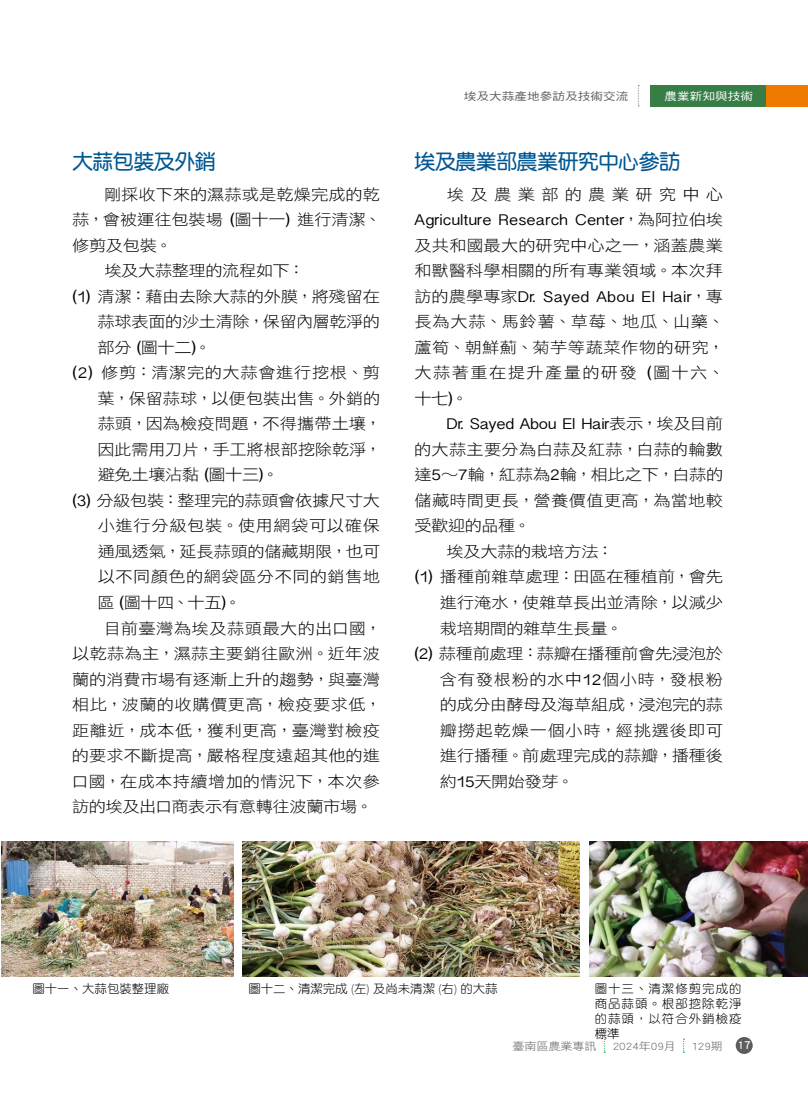
<style>
.page{position:relative;width:808px;height:1106px;background:#fff}
.page>*{position:absolute;margin:0;border:0;box-sizing:border-box;transform-origin:0 0}
.t1{font:21px "DF Yuan Std W7";letter-spacing:-.03em;color:#005794}
.t2{font:15.6px/25.5px "DF Hei Std W3";color:#000;scale:1.11 1}
.t3{font:15.6px "DF Hei Std W3";letter-spacing:-.02em;color:#000;scale:1.11 1}
.t4{font:15.6px "Gujarati Sangam MN";letter-spacing:-.015em;color:#000;scale:1.11 1}
.t5{font:15.6px "DF Hei Std W3";letter-spacing:.04em;color:#000;scale:1.11 1}
.t6{font:15.6px "DF Hei Std W3";letter-spacing:.025em;color:#000;scale:1.11 1}
.t7{font:15.6px "DF Hei Std W3";letter-spacing:.02em;color:#000;scale:1.11 1}
.t8{font:15.6px "DF Hei Std W3";letter-spacing:-.025em;color:#000;scale:1.11 1}
.t9{font:15.6px "DF Hei Std W3";letter-spacing:.03em;color:#000;scale:1.11 1}
.t10{font:15.6px "DF Hei Std W3";letter-spacing:.045em;color:#000;scale:1.11 1}
.t11{font:15.6px "DF Hei Std W3";letter-spacing:.37em;color:#000;scale:1.11 1}
.t12{font:12.15px/15px "DF Yuan Std W3";letter-spacing:.085em;color:#000;text-align:justify}
.t13{font:12.15px "DF Yuan Std W3";color:#000}
.t14{font:10.8px "DF Hei Std W3";color:#5e5d5d;scale:1.11 1}
.t15{font:10.8px "DF Hei Std W5";letter-spacing:.005em;color:#5e5d5d;scale:1.17 1}
.t16{font:10.8px "DF Hei Std W5";letter-spacing:.005em;color:#fff;scale:1.17 1}
.t17{font:10.5px "Li Hei Pro";color:#fff}
.s1{font-family:"Gujarati Sangam MN"}
.s2{font-family:"DF Hei Std W3"}
.s3{font-family:"Helvetica Neue";font-weight:100}
</style>
<div class="page">
<div style="left:736px;top:1037px;width:17px;height:17px;background:#5e5d5d;border-radius:50%"></div>
<svg style="left:638px;top:85px;width:1px;height:22px"></svg>
<div style="left:651px;top:85px;width:157px;height:21px;background:#367d46"></div>
<div style="left:766px;top:85px;width:42px;height:21px;background:#ee7a00"></div>
<img style="left:2px;top:841px;width:231px;height:135px">
<img style="left:243px;top:841px;width:336px;height:135px">
<img style="left:589px;top:841px;width:219px;height:135px">
<h1 class="t1" style="left:72px;top:150px;width:145px">大蒜包裝及外銷</h1>
<p class="t2" style="left:104px;top:181px;width:250px">剛採收下來的濕蒜或是乾燥完成的乾</p>
<p class="t2" style="left:72px;top:207px;width:280px">蒜，會被運往包裝場 <span class="s1">(</span>圖十一<span class="s1">)</span> 進行清潔、</p>
<p class="t2" style="left:72px;top:232px;width:92px">修剪及包裝。</p>
<p class="t3" style="left:104px;top:262px;width:182px">埃及大蒜整理的流程如下：</p>
<p class="t2" style="left:72px;top:283px;width:279px"><span class="s1">(1)</span> 清潔：藉由去除大蒜的外膜，將殘留在</p>
<p class="t8" style="left:98px;top:313px;width:256px">蒜球表面的沙土清除，保留內層乾淨的</p>
<p class="t2" style="left:98px;top:334px;width:104px">部分 <span class="s1">(</span>圖十二<span class="s1">)</span>。</p>
<p class="t5" style="left:72px;top:364px;width:279px"><span class="s1">(2)</span> 修剪：清潔完的大蒜會進行挖根、剪</p>
<p class="t2" style="left:98px;top:385px;width:256px">葉，保留蒜球，以便包裝出售。外銷的</p>
<p class="t2" style="left:98px;top:411px;width:257px">蒜頭，因為檢疫問題，不得攜帶土壤，</p>
<p class="t2" style="left:97px;top:436px;width:258px">因此需用刀片，手工將根部挖除乾淨，</p>
<p class="t3" style="left:98px;top:466px;width:165px">避免土壤沾黏 <span class="s1">(</span>圖十三<span class="s1">)</span>。</p>
<p class="t3" style="left:72px;top:492px;width:279px"><span class="s1">(3)</span> 分級包裝：整理完的蒜頭會依據尺寸大</p>
<p class="t5" style="left:98px;top:517px;width:256px">小進行分級包裝。使用網袋可以確保</p>
<p class="t2" style="left:98px;top:538px;width:256px">通風透氣，延長蒜頭的儲藏期限，也可</p>
<p class="t6" style="left:98px;top:568px;width:256px">以不同顏色的網袋區分不同的銷售地</p>
<p class="t2" style="left:97px;top:589px;width:131px">區 <span class="s1">(</span>圖十四、十五<span class="s1">)</span>。</p>
<p class="t6" style="left:104px;top:619px;width:252px">目前臺灣為埃及蒜頭最大的出口國，</p>
<p class="t2" style="left:72px;top:640px;width:279px">以乾蒜為主，濕蒜主要銷往歐洲。近年波</p>
<p class="t2" style="left:72px;top:666px;width:279px">蘭的消費市場有逐漸上升的趨勢，與臺灣</p>
<p class="t6" style="left:72px;top:696px;width:280px">相比，波蘭的收購價更高，檢疫要求低，</p>
<p class="t9" style="left:72px;top:721px;width:279px">距離近，成本低，獲利更高，臺灣對檢疫</p>
<p class="t2" style="left:72px;top:742px;width:279px">的要求不斷提高，嚴格程度遠超其他的進</p>
<p class="t7" style="left:72px;top:772px;width:279px">口國，在成本持續增加的情況下，本次參</p>
<p class="t3" style="left:72px;top:798px;width:272px">訪的埃及出口商表示有意轉往波蘭市場。</p>
<p class="t15" style="left:464px;top:90px;width:142px">埃及大蒜產地參訪及技術交流</p>
<p class="t16" style="left:664px;top:90px;width:77px">農業新知與技術</p>
<h1 class="t1" style="left:414px;top:150px;width:267px">埃及農業部農業研究中心參訪</h1>
<p class="t11" style="left:447px;top:186px;width:251px">埃及農業部的農業研究中心</p>
<p class="t4" style="left:415px;top:211px;width:279px">Agriculture Research Center<span class="s2">，為阿拉伯埃</span></p>
<p class="t2" style="left:414px;top:232px;width:280px">及共和國最大的研究中心之一，涵蓋農業和獸醫科學相關的所有專業領域。本次拜</p>
<p class="t4" style="left:414px;top:287px;width:280px"><span class="s2">訪的農學專家</span>Dr. Sayed Abou El Hair<span class="s2">，專</span></p>
<p class="t2" style="left:414px;top:309px;width:281px;text-align:justify">長為大蒜、馬鈴薯、草莓、地瓜、山藥、蘆筍、朝鮮薊、菊芋等蔬菜作物的研究，大蒜著重在提升產量的研發 <span class="s1">(</span>圖十六、十七<span class="s1">)</span>。</p>
<p class="t4" style="left:446px;top:415px;width:251px">Dr. Sayed Abou El Hair<span class="s2">表示，埃及目前</span></p>
<p class="t2" style="left:414px;top:436px;width:280px">的大蒜主要分為白蒜及紅蒜，白蒜的輪數</p>
<p class="t2" style="left:414px;top:462px;width:280px">達<span class="s1">5</span>～<span class="s1">7</span>輪，紅蒜為<span class="s1">2</span>輪，相比之下，白蒜的</p>
<p class="t7" style="left:414px;top:492px;width:280px">儲藏時間更長，營養價值更高，為當地較</p>
<p class="t2" style="left:414px;top:513px;width:106px">受歡迎的品種。</p>
<p class="t3" style="left:447px;top:543px;width:152px">埃及大蒜的栽培方法：</p>
<p class="t2" style="left:414px;top:564px;width:280px"><span class="s1">(1)</span> 播種前雜草處理：田區在種植前，會先</p>
<p class="t2" style="left:440px;top:589px;width:257px">進行淹水，使雜草長出並清除，以減少</p>
<p class="t8" style="left:440px;top:619px;width:167px">栽培期間的雜草生長量。</p>
<p class="t3" style="left:414px;top:645px;width:280px"><span class="s1">(2)</span> 蒜種前處理：蒜瓣在播種前會先浸泡於</p>
<p class="t5" style="left:440px;top:670px;width:257px">含有發根粉的水中<span class="s1">12</span>個小時，發根粉</p>
<p class="t3" style="left:440px;top:696px;width:257px">的成分由酵母及海草組成，浸泡完的蒜</p>
<p class="t10" style="left:440px;top:721px;width:257px">瓣撈起乾燥一個小時，經挑選後即可</p>
<p class="t2" style="left:440px;top:742px;width:257px">進行播種。前處理完成的蒜瓣，播種後</p>
<p class="t2" style="left:440px;top:768px;width:122px">約<span class="s1">15</span>天開始發芽。</p>
<p class="t13" style="left:32px;top:981px;width:138px">圖十一、大蒜包裝整理廠</p>
<p class="t13" style="left:248px;top:981px;width:251px">圖十二、清潔完成 <span class="s3">(</span>左<span class="s3">)</span> 及尚未清潔 <span class="s3">(</span>右<span class="s3">)</span> 的大蒜</p>
<p class="t12" style="left:595px;top:980px;width:148px">圖十三、清潔修剪完成的商品蒜頭。根部挖除乾淨的蒜頭，以符合外銷檢疫標準</p>
<p class="t14" style="left:512px;top:1039px;width:77px">臺南區農業專訊</p>
<p class="t14" style="left:613px;top:1039px;width:58px">2024年09月</p>
<p class="t14" style="left:691px;top:1039px;width:30px">129期</p>
<p class="t17" style="left:737px;top:1040px;width:15px">17</p>
</div>
